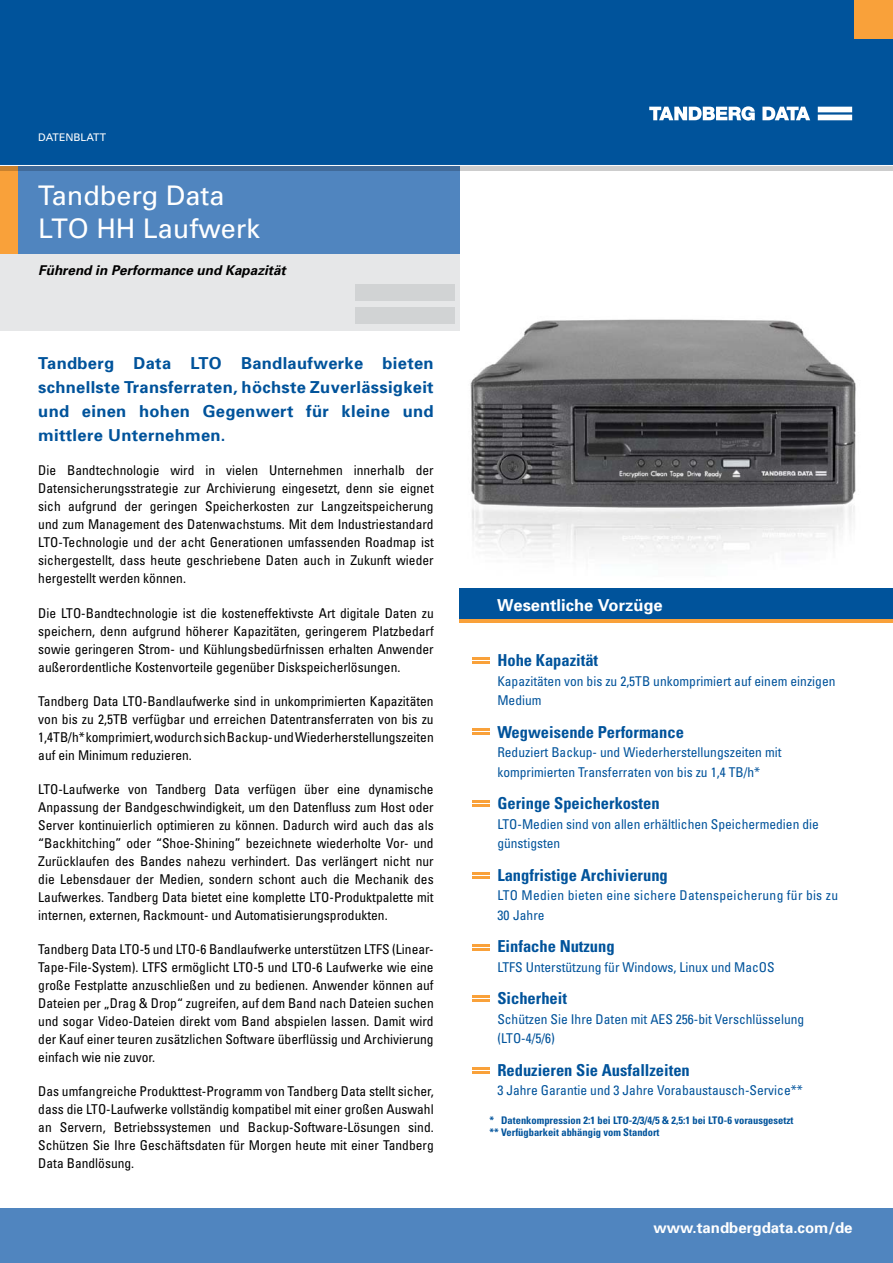
<style>
.page{position:relative;width:893px;height:1263px;background:#fff}
.page>*{position:absolute;margin:0;border:0;box-sizing:border-box;transform-origin:0 0}
.t1{font:27px/33px "Univers";color:#fff}
.t2{font:700 16.5px/24px "Univers";letter-spacing:.02em;color:#00539b;text-align:justify}
.t3{font:700 condensed 16.5px "Univers";color:#00539b}
.t4{font:700 16.5px "Univers";color:#fff}
.t5{font:700 15px "Univers";color:#fff}
.t6{font:condensed 13.5px/18px "Univers";color:#000;text-align:justify}
.t7{font:condensed 13.5px/19.5px "Univers";color:#00539b}
.t8{font:condensed 13.5px/19.5px "Univers";letter-spacing:.02em;color:#00539b}
.t9{font:italic 700 13.5px "Univers";color:#000}
.t10{font:700 condensed 10.5px/12px "Univers";color:#00539b}
.t11{font:10.5px "Univers";color:#fff}
</style>
<div class="page">
<div style="left:0;top:241px;width:459px;height:90px;background:#e6e7e8"></div>
<div style="left:0;top:164px;width:459px;height:90px;background:#5085bf"></div>
<div style="left:0;top:164px;width:17px;height:90px;background:#f9a13a"></div>
<svg style="left:0;top:166px;width:893px;height:4px"></svg>
<div style="left:0;top:0;width:893px;height:166px;background:#00539b"></div>
<div style="left:855px;top:0;width:38px;height:38px;background:#f9a13a"></div>
<div style="left:355px;top:285px;width:100px;height:16px;background:#d1d3d4"></div>
<div style="left:355px;top:308px;width:100px;height:16px;background:#d1d3d4"></div>
<svg style="left:649px;top:106px;width:203px;height:15px"></svg>
<hr style="left:0;top:165px;width:893px;height:1px;background:#fff">
<div style="left:0;top:1209px;width:893px;height:54px;background:#5085bf"></div>
<div style="left:459px;top:614px;width:434px;height:9px;background:#f9a13a"></div>
<div style="left:459px;top:589px;width:434px;height:30px;background:#00539b"></div>
<img style="left:470px;top:319px;width:386px;height:239px">
<hr style="left:472px;top:657px;width:18px;height:3px;background:#f9a13a">
<hr style="left:472px;top:661px;width:18px;height:3px;background:#f9a13a">
<hr style="left:472px;top:728px;width:18px;height:3px;background:#f9a13a">
<hr style="left:472px;top:732px;width:18px;height:3px;background:#f9a13a">
<hr style="left:472px;top:800px;width:18px;height:3px;background:#f9a13a">
<hr style="left:472px;top:804px;width:18px;height:3px;background:#f9a13a">
<svg style="left:472px;top:872px;width:18px;height:6px"></svg>
<svg style="left:472px;top:944px;width:18px;height:6px"></svg>
<hr style="left:472px;top:995px;width:18px;height:3px;background:#f9a13a">
<hr style="left:472px;top:999px;width:18px;height:3px;background:#f9a13a">
<svg style="left:472px;top:1067px;width:18px;height:6px"></svg>
<p class="t11" style="left:38px;top:130px;width:69px">DATENBLATT</p>
<h1 class="t1" style="left:38px;top:178px;width:223px">Tandberg Data<br>LTO HH Laufwerk</h1>
<p class="t9" style="left:38px;top:261px;width:249px">Führend in Performance und Kapazität</p>
<p class="t2" style="left:38px;top:351px;width:397px">Tandberg Data LTO Bandlaufwerke bieten schnellste Transferraten, höchste Zuverlässigkeit und einen hohen Gegenwert für kleine und mittlere Unternehmen.</p>
<p class="t6" style="left:38px;top:461px;width:397px">Die Bandtechnologie wird in vielen Unternehmen innerhalb der Datensicherungsstrategie zur Archivierung eingesetzt, denn sie eignet sich aufgrund der geringen Speicherkosten zur Langzeitspeicherung und zum Management des Datenwachstums. Mit dem Industriestandard LTO-Technologie und der acht Generationen umfassenden Roadmap ist sichergestellt, dass heute geschriebene Daten auch in Zukunft wieder hergestellt werden können.</p>
<p class="t6" style="left:38px;top:603px;width:397px">Die LTO-Bandtechnologie ist die kosteneffektivste Art digitale Daten zu speichern, denn aufgrund höherer Kapazitäten, geringerem Platzbedarf sowie geringeren Strom- und Kühlungsbedürfnissen erhalten Anwender außerordentliche Kostenvorteile gegenüber Diskspeicherlösungen.</p>
<p class="t6" style="left:38px;top:692px;width:397px">Tandberg Data LTO-Bandlaufwerke sind in unkomprimierten Kapazitäten von bis zu 2,5TB verfügbar und erreichen Datentransferraten von bis zu 1,4TB/h* komprimiert, wodurch sich Backup- und Wiederherstellungszeiten auf ein Minimum reduzieren.</p>
<p class="t6" style="left:38px;top:780px;width:397px">LTO-Laufwerke von Tandberg Data verfügen über eine dynamische Anpassung der Bandgeschwindigkeit, um den Datenfluss zum Host oder Server kontinuierlich optimieren zu können. Dadurch wird auch das als “Backhitching” oder “Shoe-Shining” bezeichnete wiederholte Vor- und Zurücklaufen des Bandes nahezu verhindert. Das verlängert nicht nur die Lebensdauer der Medien, sondern schont auch die Mechanik des Laufwerkes. Tandberg Data bietet eine komplette LTO-Produktpalette mit internen, externen, Rackmount- und Automatisierungsprodukten.</p>
<p class="t6" style="left:38px;top:940px;width:397px">Tandberg Data LTO-5 und LTO-6 Bandlaufwerke unterstützen LTFS (Linear-Tape-File-System). LTFS ermöglicht LTO-5 und LTO-6 Laufwerke wie eine große Festplatte anzuschließen und zu bedienen. Anwender können auf Dateien per „Drag &amp; Drop“ zugreifen, auf dem Band nach Dateien suchen und sogar Video-Dateien direkt vom Band abspielen lassen. Damit wird der Kauf einer teuren zusätzlichen Software überflüssig und Archivierung einfach wie nie zuvor.</p>
<p class="t6" style="left:38px;top:1082px;width:397px">Das umfangreiche Produkttest-Programm von Tandberg Data stellt sicher, dass die LTO-Laufwerke vollständig kompatibel mit einer großen Auswahl an Servern, Betriebssystemen und Backup-Software-Lösungen sind.<br>Schützen Sie Ihre Geschäftsdaten für Morgen heute mit einer Tandberg Data Bandlösung.</p>
<p class="t4" style="left:497px;top:594px;width:167px">Wesentliche Vorzüge</p>
<p class="t3" style="left:497px;top:650px;width:102px">Hohe Kapazität</p>
<p class="t7" style="left:497px;top:671px;width:340px">Kapazitäten von bis zu 2,5TB unkomprimiert auf einem einzigen<br>Medium</p>
<p class="t3" style="left:497px;top:722px;width:188px">Wegweisende Performance</p>
<p class="t7" style="left:497px;top:742px;width:286px">Reduziert Backup- und Wiederherstellungszeiten mit komprimierten Transferraten von bis zu 1,4 TB/h*</p>
<p class="t3" style="left:497px;top:793px;width:164px">Geringe Speicherkosten</p>
<p class="t7" style="left:497px;top:814px;width:323px">LTO-Medien sind von allen erhältlichen Speichermedien die günstigsten</p>
<p class="t3" style="left:497px;top:865px;width:172px">Langfristige Archivierung</p>
<p class="t8" style="left:497px;top:885px;width:342px">LTO Medien bieten eine sichere Datenspeicherung für bis zu<br>30 Jahre</p>
<p class="t3" style="left:497px;top:936px;width:119px">Einfache Nutzung</p>
<p class="t7" style="left:497px;top:957px;width:279px">LTFS Unterstützung für Windows, Linux und MacOS</p>
<p class="t3" style="left:497px;top:988px;width:71px">Sicherheit</p>
<p class="t7" style="left:497px;top:1009px;width:308px">Schützen Sie Ihre Daten mit AES 256-bit Verschlüsselung (LTO-4/5/6)</p>
<p class="t3" style="left:497px;top:1060px;width:194px">Reduzieren Sie Ausfallzeiten</p>
<p class="t7" style="left:497px;top:1080px;width:307px">3 Jahre Garantie und 3 Jahre Vorabaustausch-Service**</p>
<p class="t10" style="left:490px;top:1114px;width:305px">* Datenkompression 2:1 bei LTO-2/3/4/5 &amp; 2,5:1 bei LTO-6 vorausgesetzt ** Verfügbarkeit abhängig vom Standort</p>
<p class="t5" style="left:653px;top:1218px;width:201px">www.tandbergdata.com/de</p>
</div>
